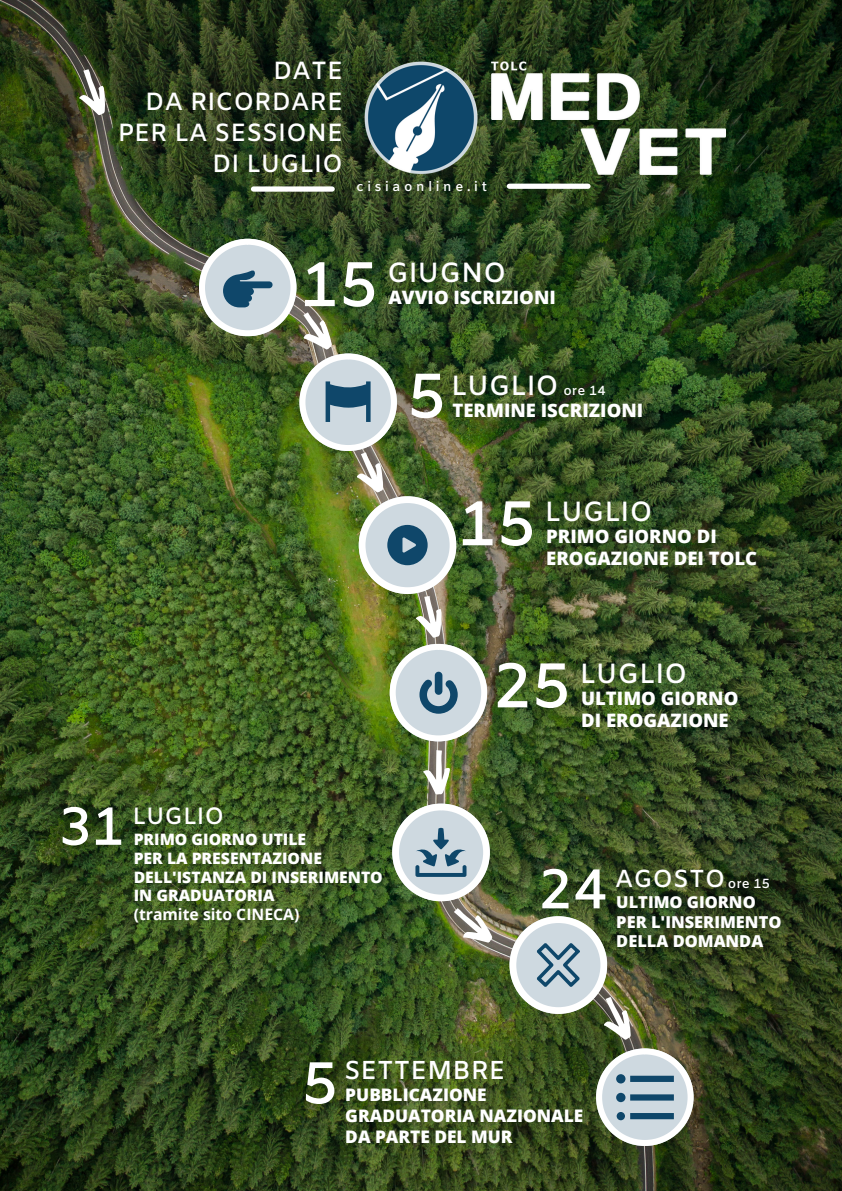
<style>
.page{position:relative;width:842px;height:1191px;background:#fff}
.page>*{position:absolute;margin:0;border:0;box-sizing:border-box;transform-origin:0 0}
.t1{font:600 63.1px "Amiko";color:#fff}
.t2{font:600 58.9px "Amiko";color:#fff}
.t3{font:600 55.9px "Amiko";color:#fff}
.t4{font:600 53.6px "Amiko";color:#fff}
.t5{font:600 27.8px "Amiko";color:#fff}
.t6{font:600 26px "Amiko";color:#fff}
.t7{font:600 24.9px "Amiko";color:#fff}
.t8{font:600 24.6px "Amiko";color:#fff}
.t9{font:600 23.6px "Amiko";color:#fff}
.t10{font:800 18.5px/22.2px "Open Sans";color:#fff}
.t11{font:800 17.3px/20.8px "Open Sans";color:#fff}
.t12{font:800 16.4px "Open Sans";color:#fff}
.t13{font:800 15.8px "Open Sans";color:#fff}
.t14{font:700 15.8px "Open Sans";color:#fff}
.t15{font:600 13.3px "Amiko";letter-spacing:.28em;color:#fff}
</style>
<div class="page">
<img style="left:0;top:0;width:842px;height:1190px">
<img style="left:364px;top:60px;width:114px;height:115px">
<div style="left:251px;top:186px;width:84px;height:6px;background:#fff;border-radius:3px"></div>
<div style="left:507px;top:184px;width:84px;height:5px;background:#fff;border-radius:3px"></div>
<svg style="left:421px;top:749px;width:31px;height:46px"></svg>
<img style="left:392px;top:803px;width:106px;height:150px">
<img style="left:509px;top:916px;width:185px;height:229px">
<img style="left:491px;top:60px;width:149px;height:60px">
<img style="left:581px;top:127px;width:144px;height:48px">
<svg style="left:72px;top:67px;width:39px;height:52px"></svg>
<img style="left:199px;top:239px;width:288px;height:502px">
<p class="t7" style="left:273px;top:56px;width:71px">DATE</p>
<p class="t7" style="left:145px;top:87px;width:199px">DA RICORDARE</p>
<p class="t7" style="left:118px;top:118px;width:227px">PER LA SESSIONE</p>
<p class="t7" style="left:212px;top:148px;width:132px">DI LUGLIO</p>
<p class="t15" style="left:357px;top:179px;width:132px">cisiaonline.it</p>
<p class="t1" style="left:300px;top:247px;width:80px">15</p>
<p class="t5" style="left:387px;top:256px;width:121px">GIUGNO</p>
<p class="t10" style="left:388px;top:285px;width:169px">AVVIO ISCRIZIONI</p>
<p class="t1" style="left:407px;top:359px;width:41px">5</p>
<p class="t5" style="left:451px;top:369px;width:109px">LUGLIO</p>
<p class="t15" style="left:563px;top:383px;width:44px">ore 14</p>
<p class="t10" style="left:452px;top:398px;width:192px">TERMINE ISCRIZIONI</p>
<p class="t1" style="left:458px;top:486px;width:80px">15</p>
<p class="t5" style="left:545px;top:495px;width:109px">LUGLIO</p>
<p class="t10" style="left:546px;top:524px;width:212px">PRIMO GIORNO DI<br>EROGAZIONE DEI TOLC</p>
<p class="t4" style="left:59px;top:795px;width:68px">31</p>
<p class="t9" style="left:133px;top:802px;width:93px">LUGLIO</p>
<p class="t13" style="left:134px;top:828px;width:174px">PRIMO GIORNO UTILE</p>
<p class="t13" style="left:134px;top:846px;width:190px">PER LA PRESENTAZIONE</p>
<p class="t13" style="left:134px;top:865px;width:251px">DELL'ISTANZA DI INSERIMENTO</p>
<p class="t13" style="left:134px;top:884px;width:142px">IN GRADUATORIA</p>
<p class="t14" style="left:134px;top:903px;width:167px">(tramite sito CINECA)</p>
<p class="t1" style="left:493px;top:648px;width:80px">25</p>
<p class="t5" style="left:580px;top:657px;width:109px">LUGLIO</p>
<p class="t10" style="left:581px;top:686px;width:159px">ULTIMO GIORNO</p>
<p class="t10" style="left:581px;top:709px;width:149px">DI EROGAZIONE</p>
<p class="t3" style="left:538px;top:856px;width:71px">24</p>
<p class="t15" style="left:728px;top:875px;width:44px">ore 15</p>
<p class="t8" style="left:615px;top:864px;width:112px">AGOSTO</p>
<p class="t12" style="left:616px;top:890px;width:141px">ULTIMO GIORNO</p>
<p class="t12" style="left:616px;top:910px;width:167px">PER L'INSERIMENTO</p>
<p class="t12" style="left:616px;top:929px;width:148px">DELLA DOMANDA</p>
<p class="t2" style="left:302px;top:1048px;width:38px">5</p>
<p class="t6" style="left:344px;top:1054px;width:163px">SETTEMBRE</p>
<p class="t11" style="left:345px;top:1083px;width:240px">PUBBLICAZIONE<br>GRADUATORIA NAZIONALE<br>DA PARTE DEL MUR</p>
</div>
